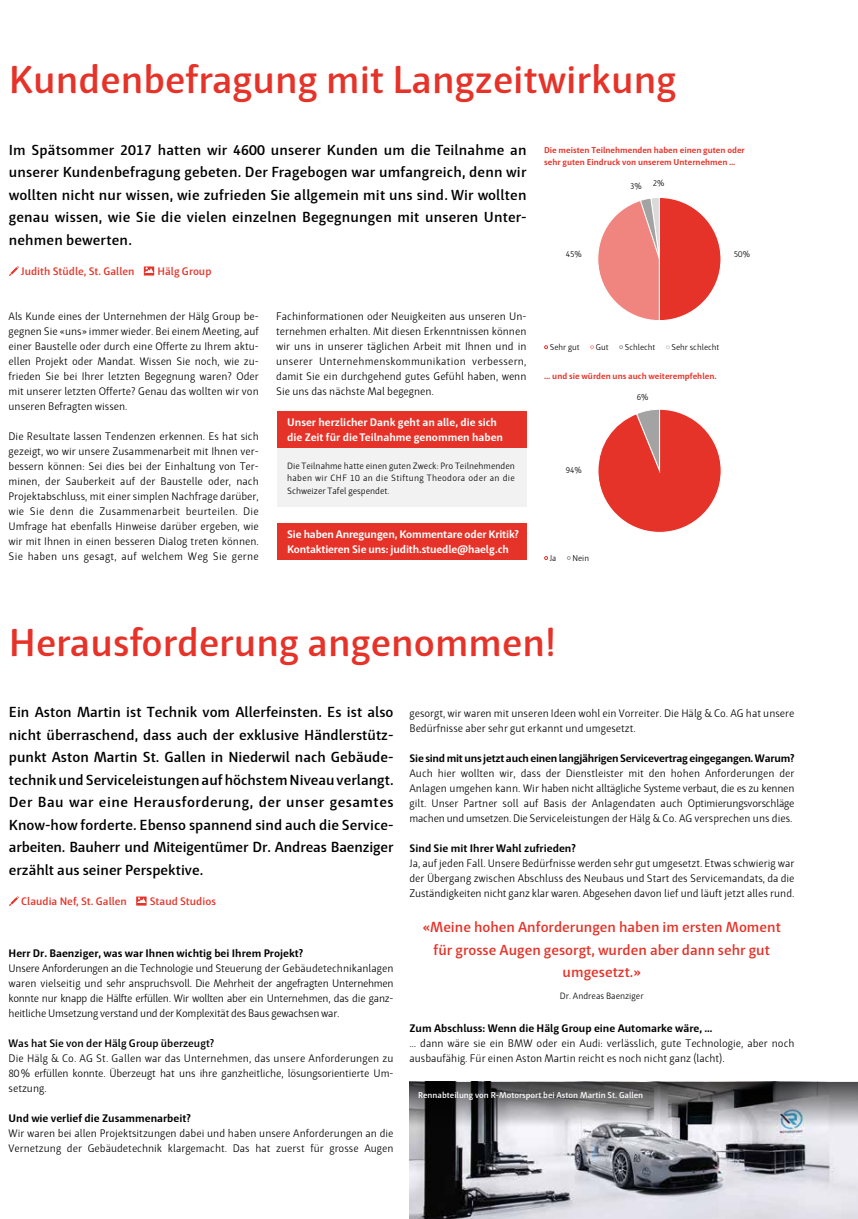
<style>
.page{position:relative;width:858px;height:1219px;background:#fff}
.page>*{position:absolute;margin:0;border:0;box-sizing:border-box;transform-origin:0 0}
.t1{font:600 40px "Haptic Pro";color:#e63329}
.t2{font:600 15px/22.5px "Haptic Pro";color:#000;text-align:justify}
.t3{font:600 15px/22.5px "Haptic Pro";color:#e63329;text-align:center}
.t4{font:11.25px/15px "Haptic Pro Light 0 wt";color:#000;text-align:justify}
.t5{font:700 11.25px "Haptic Pro";color:#000}
.t6{font:700 11.25px/15px "Haptic Pro";letter-spacing:-.015em;color:#fff}
.t7{font:700 11.25px "Haptic Pro";letter-spacing:-.02em;color:#000}
.t8{font:600 11.25px "Haptic Pro";color:#e63329}
.t9{font:600 11.25px "Haptic Pro";color:#000}
.t10{font:9.38px/12.5px "Haptic Pro Light 0 wt";color:#000;text-align:justify}
.t11{font:700 8.75px/11.2px "Haptic Pro";color:#e63329}
.t12{font:8.75px "Haptic Pro Light 0 wt";color:#000}
.t13{font:600 8.75px "Haptic Pro";color:#fff}
</style>
<div class="page">
<svg style="left:9px;top:896px;width:10px;height:10px"></svg>
<svg style="left:136px;top:896px;width:10px;height:10px"></svg>
<svg style="left:9px;top:266px;width:10px;height:10px"></svg>
<svg style="left:144px;top:266px;width:10px;height:10px"></svg>
<div style="left:276px;top:448px;width:250px;height:59px;background:#f2f2f2"></div>
<div style="left:276px;top:411px;width:250px;height:37px;background:#e63329"></div>
<div style="left:276px;top:523px;width:250px;height:37px;background:#e63329"></div>
<svg style="left:598px;top:409px;width:123px;height:124px"></svg>
<svg style="left:544px;top:345px;width:4px;height:4px"></svg>
<svg style="left:590px;top:345px;width:4px;height:4px"></svg>
<svg style="left:619px;top:345px;width:4px;height:4px"></svg>
<svg style="left:544px;top:556px;width:4px;height:4px"></svg>
<svg style="left:567px;top:556px;width:3px;height:4px"></svg>
<svg style="left:598px;top:197px;width:123px;height:124px"></svg>
<svg style="left:409px;top:1082px;width:448px;height:137px;background:#929398"></svg>
<h1 class="t1" style="left:9px;top:56px;width:669px">Kundenbefragung mit Langzeitwirkung</h1>
<p class="t2" style="left:9px;top:139px;width:519px">Im Spätsommer 2017 hatten wir 4600 unserer Kunden um die Teilnahme an unserer Kundenbefragung gebeten. Der Fragebogen war umfangreich, denn wir wollten nicht nur wissen, wie zufrieden Sie allgemein mit uns sind. Wir wollten genau wissen, wie Sie die vielen einzelnen Begegnungen mit unseren Unter&shy;nehmen bewerten.</p>
<p class="t8" style="left:21px;top:264px;width:115px">Judith Stüdle, St. Gallen</p>
<p class="t8" style="left:157px;top:264px;width:55px">Hälg Group</p>
<p class="t4" style="left:9px;top:309px;width:252px">Als Kunde eines der Unternehmen der Hälg Group be&shy;gegnen Sie «uns» immer wieder. Bei einem Meeting, auf einer Baustelle oder durch eine Offerte zu Ihrem aktu&shy;ellen Projekt oder Mandat. Wissen Sie noch, wie zu&shy;frieden Sie bei Ihrer letzten Begegnung waren? Oder mit unserer letzten Offerte? Genau das wollten wir von unseren Befragten wissen.</p>
<p class="t4" style="left:9px;top:429px;width:252px">Die Resultate lassen Tendenzen erkennen. Es hat sich gezeigt, wo wir unsere Zusammenarbeit mit Ihnen ver&shy;bessern können: Sei dies bei der Einhaltung von Ter&shy;minen, der Sauberkeit auf der Baustelle oder, nach Projektabschluss, mit einer simplen Nachfrage darüber, wie Sie denn die Zusammenarbeit beurteilen. Die Umfrage hat ebenfalls Hinweise darüber ergeben, wie wir mit Ihnen in einen besseren Dialog treten können.<br>Sie haben uns gesagt, auf welchem Weg Sie gerne</p>
<p class="t4" style="left:276px;top:309px;width:252px">Fachinformationen oder Neuigkeiten aus unseren Un&shy;ternehmen erhalten. Mit diesen Erkenntnissen können wir uns in unserer täglichen Arbeit mit Ihnen und in unserer Unternehmenskommunikation verbessern, damit Sie ein durchgehend gutes Gefühl haben, wenn Sie uns das nächste Mal begegnen.</p>
<p class="t6" style="left:287px;top:414px;width:217px">Unser herzlicher Dank geht an alle, die sich die Zeit für die Teilnahme genommen haben</p>
<p class="t10" style="left:287px;top:459px;width:229px">Die Teilnahme hatte einen guten Zweck: Pro Teilnehmenden haben wir CHF 10 an die Stiftung Theodora oder an die Schweizer Tafel gespendet.</p>
<p class="t6" style="left:287px;top:526px;width:233px">Sie haben Anregungen, Kommentare oder Kritik?<br>Kontaktieren Sie uns: judith.stuedle@haelg.ch</p>
<p class="t11" style="left:544px;top:145px;width:202px">Die meisten Teilnehmenden haben einen guten oder sehr guten Eindruck von unserem Unternehmen …</p>
<p class="t12" style="left:630px;top:180px;width:36px">3% 2%</p>
<p class="t12" style="left:566px;top:249px;width:18px">45%</p>
<p class="t12" style="left:733px;top:249px;width:18px">50%</p>
<p class="t12" style="left:549px;top:342px;width:31px">Sehr gut</p>
<p class="t12" style="left:595px;top:342px;width:14px">Gut</p>
<p class="t12" style="left:624px;top:342px;width:32px">Schlecht</p>
<p class="t12" style="left:671px;top:342px;width:49px">Sehr schlecht</p>
<p class="t11" style="left:544px;top:371px;width:174px">… und sie würden uns auch weiterempfehlen.</p>
<p class="t12" style="left:566px;top:465px;width:18px">94%</p>
<p class="t12" style="left:549px;top:553px;width:8px">Ja</p>
<p class="t12" style="left:572px;top:553px;width:18px">Nein</p>
<p class="t12" style="left:637px;top:392px;width:13px">6%</p>
<h1 class="t1" style="left:9px;top:619px;width:549px">Herausforderung angenommen!</h1>
<p class="t2" style="left:9px;top:701px;width:386px">Ein Aston Martin ist Technik vom Allerfeinsten. Es ist also nicht überraschend, dass auch der exklusive Händlerstütz&shy;punkt Aston Martin St. Gallen in Niederwil nach Gebäude&shy;technik und Serviceleistungen auf höchstem Niveau verlangt.<br>Der Bau war eine Herausforderung, der unser gesamtes Know-how forderte. Ebenso spannend sind auch die Service&shy;arbeiten. Bauherr und Miteigentümer Dr. Andreas Baenziger erzählt aus seiner Perspektive.</p>
<p class="t8" style="left:21px;top:894px;width:107px">Claudia Nef, St. Gallen</p>
<p class="t8" style="left:150px;top:894px;width:68px">Staud Studios</p>
<p class="t5" style="left:9px;top:947px;width:296px">Herr Dr. Baenziger, was war Ihnen wichtig bei Ihrem Projekt?</p>
<p class="t4" style="left:9px;top:961px;width:386px">Unsere Anforderungen an die Technologie und Steuerung der Gebäudetechnikanlagen waren vielseitig und sehr anspruchsvoll. Die Mehrheit der angefragten Unternehmen konnte nur knapp die Hälfte erfüllen. Wir wollten aber ein Unternehmen, das die ganz&shy;heitliche Umsetzung verstand und der Komplexität des Baus gewachsen war.</p>
<p class="t9" style="left:9px;top:1037px;width:207px">Was hat Sie von der Hälg Group überzeugt?</p>
<p class="t4" style="left:9px;top:1051px;width:386px">Die Hälg &amp; Co. AG St. Gallen war das Unternehmen, das unsere Anforderungen zu 80% erfüllen konnte. Überzeugt hat uns ihre ganzheitliche, lösungsorientierte Um&shy;setzung.</p>
<p class="t5" style="left:9px;top:1112px;width:184px">Und wie verlief die Zusammenarbeit?</p>
<p class="t4" style="left:9px;top:1126px;width:386px">Wir waren bei allen Projektsitzungen dabei und haben unsere Anforderungen an die<br>Vernetzung der Gebäudetechnik klargemacht. Das hat zuerst für grosse Augen</p>
<p class="t4" style="left:409px;top:706px;width:386px">gesorgt, wir waren mit unseren Ideen wohl ein Vorreiter. Die Hälg &amp; Co. AG hat unsere<br>Bedürfnisse aber sehr gut erkannt und umgesetzt.</p>
<p class="t7" style="left:409px;top:752px;width:386px">Sie sind mit uns jetzt auch einen langjährigen Servicevertrag eingegangen. Warum?</p>
<p class="t4" style="left:409px;top:766px;width:386px">Auch hier wollten wir, dass der Dienstleister mit den hohen Anforderungen der Anlagen umgehen kann. Wir haben nicht alltägliche Systeme verbaut, die es zu kennen gilt. Unser Partner soll auf Basis der Anlagendaten auch Optimierungsvorschläge machen und umsetzen. Die Serviceleistungen der Hälg &amp; Co. AG versprechen uns dies.</p>
<p class="t5" style="left:409px;top:842px;width:168px">Sind Sie mit Ihrer Wahl zufrieden?</p>
<p class="t4" style="left:409px;top:856px;width:386px">Ja, auf jeden Fall. Unsere Bedürfnisse werden sehr gut umgesetzt. Etwas schwierig war der Übergang zwischen Abschluss des Neubaus und Start des Servicemandats, da die Zuständigkeiten nicht ganz klar waren. Abgesehen davon lief und läuft jetzt alles rund.</p>
<h2 class="t3" style="left:422px;top:916px;width:360px">«Meine hohen Anforderungen haben im ersten Moment für grosse Augen gesorgt, wurden aber dann sehr gut umgesetzt.»</h2>
<p class="t10" style="left:560px;top:989px;width:85px">Dr. Andreas Baenziger</p>
<p class="t5" style="left:409px;top:1022px;width:304px">Zum Abschluss: Wenn die Hälg Group eine Automarke wäre, …</p>
<p class="t4" style="left:409px;top:1036px;width:386px">… dann wäre sie ein BMW oder ein Audi: verlässlich, gute Technologie, aber noch ausbaufähig. Für einen Aston Martin reicht es noch nicht ganz (lacht).</p>
<p class="t13" style="left:418px;top:1090px;width:227px">Rennabteilung von R-Motorsport bei Aston Martin St. Gallen</p>
</div>
